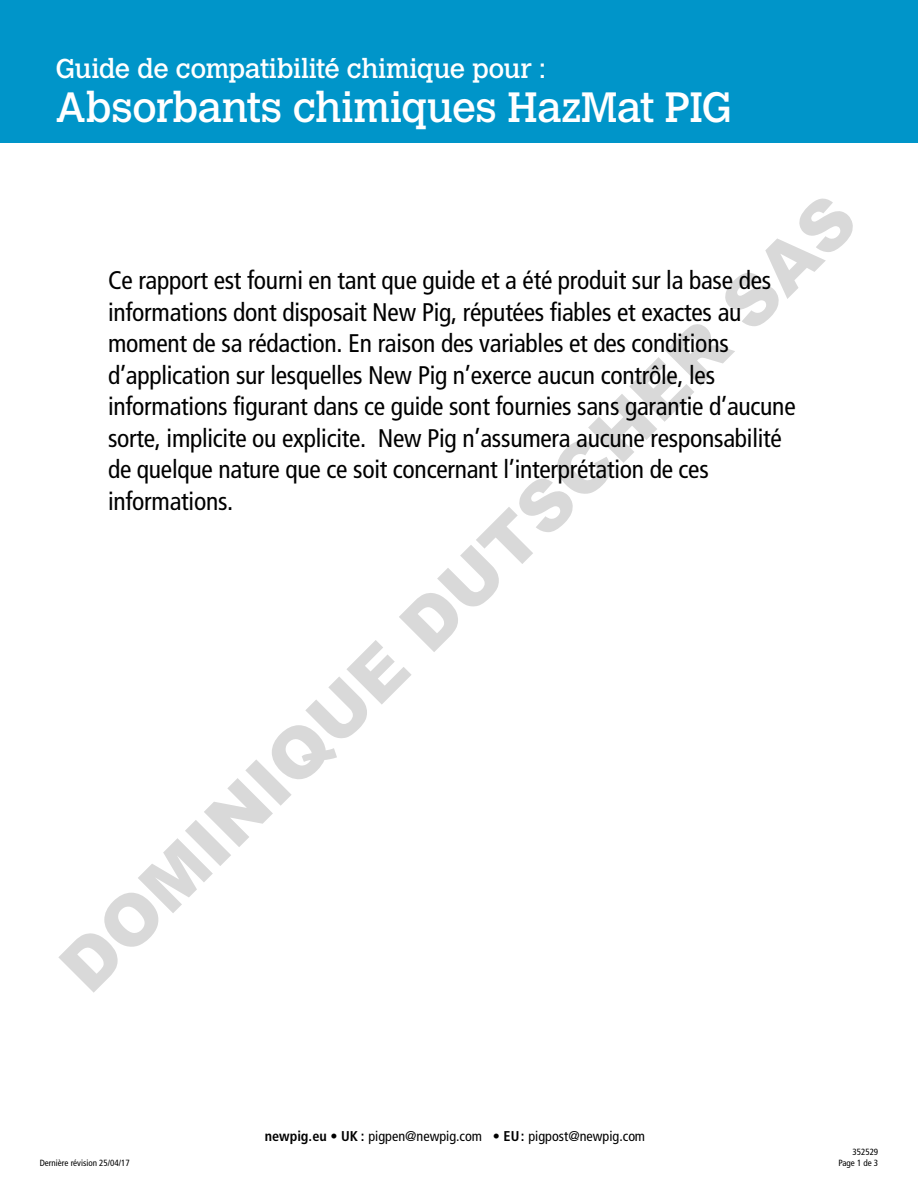
<style>
.page{position:relative;width:918px;height:1188px;background:#fff}
.page>*{position:absolute;margin:0;border:0;box-sizing:border-box;transform-origin:0 0}
.t1{font:900 69.9px "Arial";color:rgb(0 0 0/.15)}
.t2{font:42px "Calvert MT Std";letter-spacing:-.015em;color:#fff}
.t3{font:27px "Calvert MT Std";letter-spacing:-.02em;color:#fff}
.t4{font:condensed 25.5px/31.5px "Frutiger";letter-spacing:-.01em;color:#000}
.t5{font:condensed 14.25px "Frutiger";color:#000}
.t6{font:condensed 9px/10.8px "Frutiger";color:#000;text-align:right}
.s1{font-weight:700}
</style>
<div class="page">
<div style="left:0;top:0;width:918px;height:142px;background:#0095c9"></div>
<p class="t3" style="left:55px;top:52px;width:492px">Guide de compatibilité chimique pour :</p>
<h2 class="t2" style="left:55px;top:83px;width:679px">Absorbants chimiques HazMat PIG</h2>
<h1 class="t1" style="left:36px;top:943px;width:1093px;rotate:-45deg">DOMINIQUE DUTSCHER SAS</h1>
<p class="t4" style="left:108px;top:265px;width:689px">Ce rapport est fourni en tant que guide et a été produit sur la base des informations dont disposait New Pig, réputées fiables et exactes au moment de sa rédaction. En raison des variables et des conditions d’application sur lesquelles New Pig n’exerce aucun contrôle, les informations figurant dans ce guide sont fournies sans garantie d’aucune sorte, implicite ou explicite. New Pig n’assumera aucune responsabilité de quelque nature que ce soit concernant l’interprétation de ces informations.</p>
<p class="t6" style="left:40px;top:1158px;width:92px">Dernière révision 25/04/17</p>
<p class="t5" style="left:265px;top:1127px;width:382px"><span class="s1">newpig.eu • UK :</span> pigpen@newpig.com <span class="s1">• EU:</span> pigpost@newpig.com</p>
<p class="t6" style="left:839px;top:1147px;width:41px">352529<br>Page 1 de 3</p>
</div>
